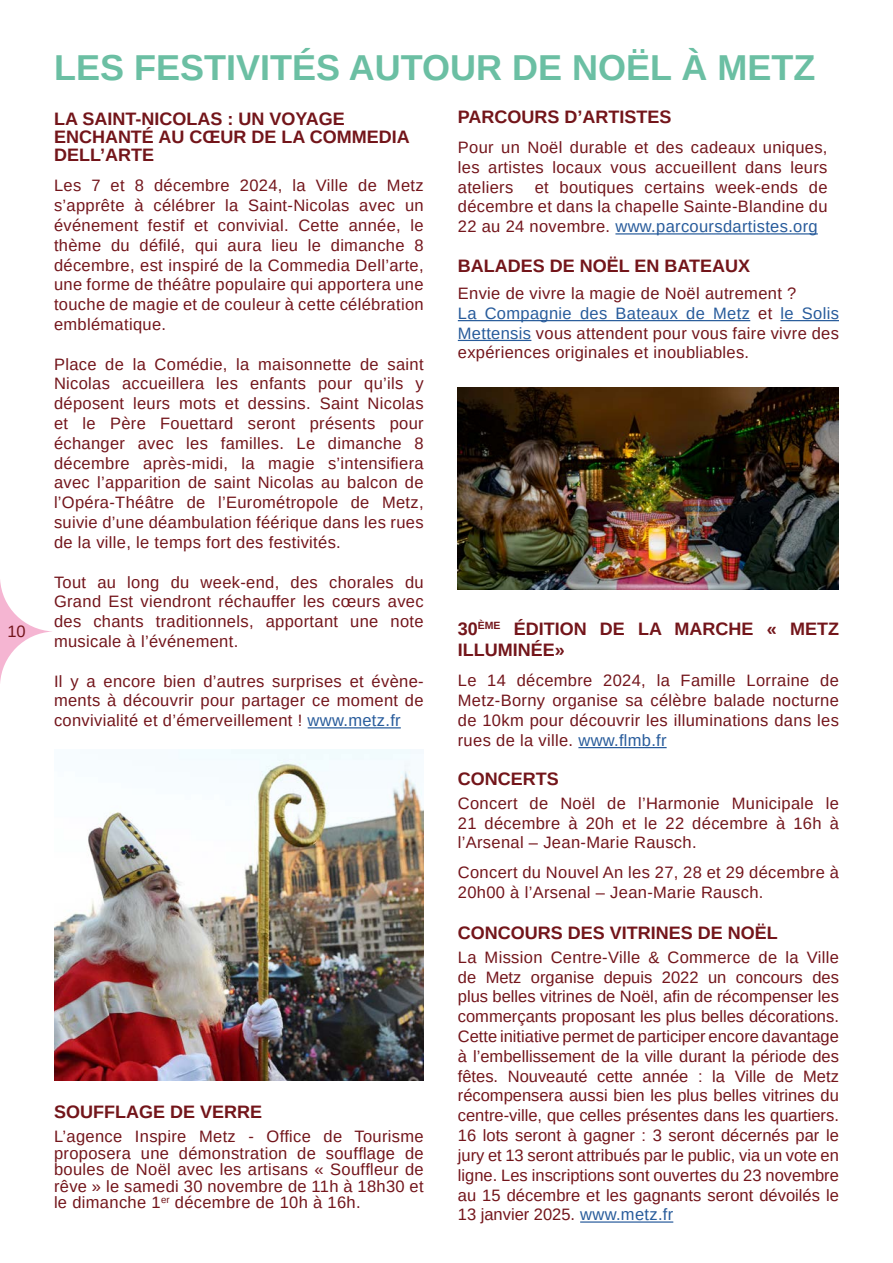
<style>
.page{position:relative;width:893px;height:1263px;background:#fff}
.page>*{position:absolute;margin:0;border:0;box-sizing:border-box;transform-origin:0 0}
.t1{font:700 36px "Arimo";color:#6bbfa3}
.t2{font:700 18px/18px "Arimo";color:#73151a}
.t3{font:16.5px/19.8px "Arimo";letter-spacing:.02em;color:#73151b;text-align:justify}
.s1{color:#275b9b}
</style>
<div class="page">
<hr style="left:308px;top:727px;width:93px;height:1px;background:#275b9b">
<hr style="left:615px;top:233px;width:203px;height:2px;background:#275b9b">
<img style="left:54px;top:750px;width:370px;height:331px">
<svg style="left:0;top:580px;width:52px;height:103px"></svg>
<hr style="left:578px;top:747px;width:89px;height:1px;background:#275b9b">
<hr style="left:580px;top:1221px;width:93px;height:2px;background:#275b9b">
<hr style="left:458px;top:320px;width:292px;height:1px;background:#275b9b">
<hr style="left:780px;top:320px;width:59px;height:1px;background:#275b9b">
<hr style="left:458px;top:340px;width:73px;height:1px;background:#275b9b">
<img style="left:458px;top:388px;width:381px;height:202px">
<h1 class="t1" style="left:54px;top:43px;width:763px">LES FESTIVITÉS AUTOUR DE NOËL À METZ</h1>
<p class="t2" style="left:54px;top:111px;width:357px">LA SAINT-NICOLAS : UN VOYAGE<br>ENCHANTÉ AU CŒUR DE LA COMMEDIA<br>DELL’ARTE</p>
<p class="t3" style="left:54px;top:176px;width:371px">Les 7 et 8 décembre 2024, la Ville de Metz s’apprête à célébrer la Saint-Nicolas avec un événement festif et convivial. Cette année, le thème du défilé, qui aura lieu le dimanche 8 décembre, est inspiré de la Commedia Dell’arte, une forme de théâtre populaire qui apportera une touche de magie et de couleur à cette célébration emblématique.</p>
<p class="t3" style="left:54px;top:354px;width:371px">Place de la Comédie, la maisonnette de saint Nicolas accueillera les enfants pour qu’ils y déposent leurs mots et dessins. Saint Nicolas et le Père Fouettard seront présents pour échanger avec les familles. Le dimanche 8 décembre après-midi, la magie s’intensifiera avec l’apparition de saint Nicolas au balcon de l’Opéra-Théâtre de l’Eurométropole de Metz, suivie d’une déambulation féérique dans les rues de la ville, le temps fort des festivités.</p>
<p class="t3" style="left:54px;top:572px;width:371px">Tout au long du week-end, des chorales du Grand Est viendront réchauffer les cœurs avec des chants traditionnels, apportant une note musicale à l’événement.</p>
<p class="t3" style="left:54px;top:671px;width:371px">Il y a encore bien d’autres surprises et évène&shy;ments à découvrir pour partager ce moment de convivialité et d’émerveillement ! <span class="s1">www.metz.fr</span></p>
<p class="t2" style="left:458px;top:108px;width:215px">PARCOURS D’ARTISTES</p>
<p class="t3" style="left:458px;top:137px;width:371px">Pour un Noël durable et des cadeaux uniques, les artistes locaux vous accueillent dans leurs ateliers</p>
<p class="t3" style="left:458px;top:177px;width:371px;text-indent:77px">et boutiques certains week-ends de décembre et dans la chapelle Sainte-Blandine du 22 au 24 novembre. <span class="s1">www.parcoursdartistes.org</span></p>
<p class="t2" style="left:458px;top:257px;width:294px">BALADES DE NOËL EN BATEAUX</p>
<p class="t3" style="left:458px;top:284px;width:383px;text-align:left">Envie de vivre la magie de Noël autrement ?<br><span class="s1">La Compagnie des Bateaux de Metz</span> et <span class="s1">le Solis Mettensis</span> vous attendent pour vous faire vivre des expériences originales et inoubliables.</p>
<p class="t3" style="left:7px;top:621px;width:20px">10</p>
<p class="t2" style="left:458px;top:619px;width:383px;line-height:21px">30<sup>ÈME</sup> ÉDITION DE LA MARCHE « METZ<br>ILLUMINÉE»</p>
<p class="t3" style="left:458px;top:671px;width:383px">Le 14 décembre 2024, la Famille Lorraine de Metz-Borny organise sa célèbre balade nocturne de 10km pour découvrir les illuminations dans les rues de la ville. <span class="s1">www.flmb.fr</span></p>
<p class="t2" style="left:458px;top:770px;width:102px">CONCERTS</p>
<p class="t3" style="left:458px;top:793px;width:383px">Concert de Noël de l’Harmonie Municipale le 21 décembre à 20h et le 22 décembre à 16h à l’Arsenal – Jean-Marie Rausch.</p>
<p class="t3" style="left:458px;top:863px;width:383px">Concert du Nouvel An les 27, 28 et 29 décembre à<br>20h00 à l’Arsenal – Jean-Marie Rausch.</p>
<p class="t2" style="left:458px;top:924px;width:322px">CONCOURS DES VITRINES DE NOËL</p>
<p class="t3" style="left:458px;top:947px;width:383px">La Mission Centre-Ville &amp; Commerce de la Ville de Metz organise depuis 2022 un concours des plus belles vitrines de Noël, afin de récompenser les commerçants proposant les plus belles décorations.<br>Cette initiative permet de participer encore davantage à l’embellissement de la ville durant la période des fêtes. Nouveauté cette année : la Ville de Metz récompensera aussi bien les plus belles vitrines du centre-ville, que celles présentes dans les quartiers.<br>16 lots seront à gagner : 3 seront décernés par le jury et 13 seront attribués par le public, via un vote en ligne. Les inscriptions sont ouvertes du 23 novembre au 15 décembre et les gagnants seront dévoilés le 13 janvier 2025. <span class="s1">www.metz.fr</span></p>
<p class="t2" style="left:54px;top:1103px;width:210px">SOUFFLAGE DE VERRE</p>
<p class="t3" style="left:54px;top:1128px;width:371px;line-height:16.5px">L’agence Inspire Metz - Office de Tourisme proposera une démonstration de soufflage de boules de Noël avec les artisans « Souffleur de rêve » le samedi 30 novembre de 11h à 18h30 et le dimanche 1<sup>er</sup> décembre de 10h à 16h.</p>
</div>
